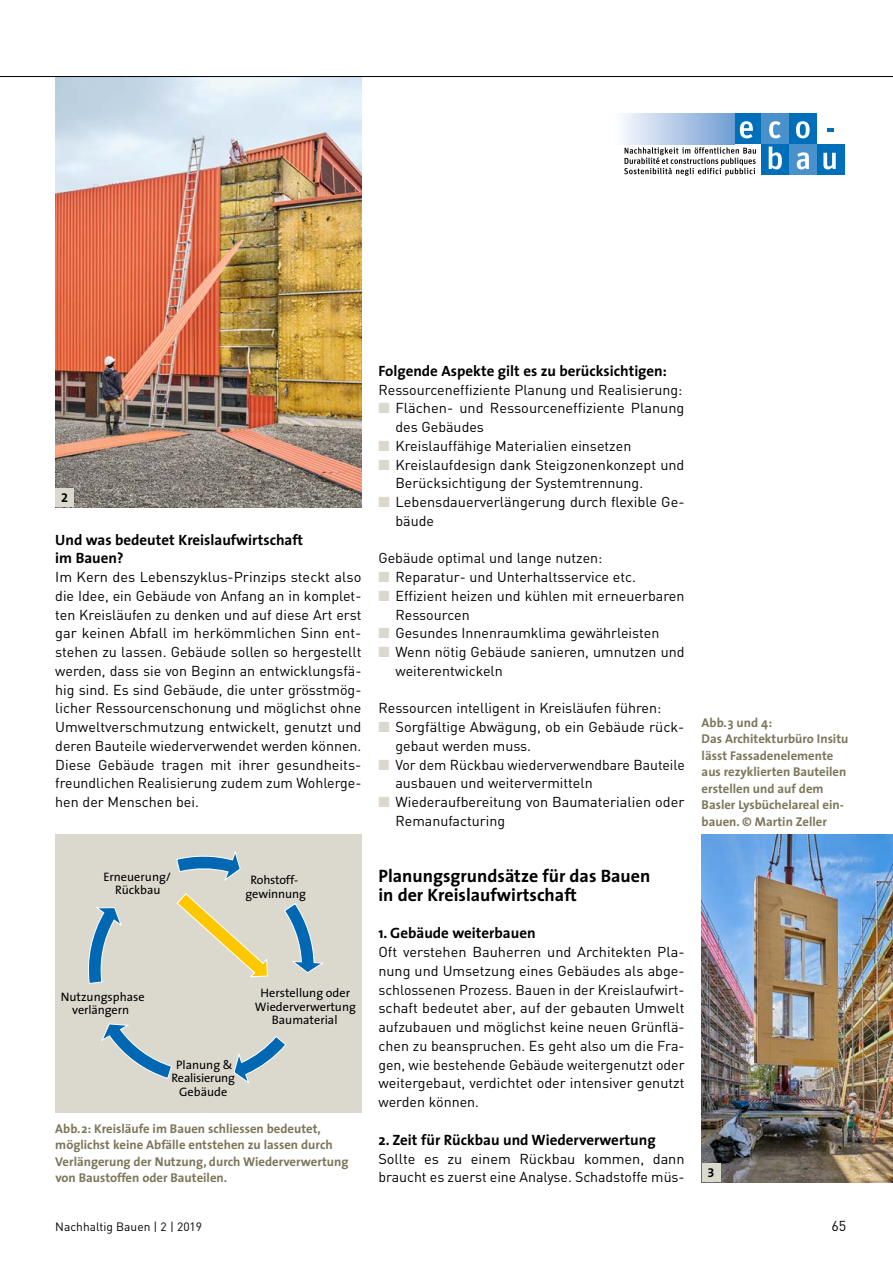
<style>
.page{position:relative;width:893px;height:1263px;background:#fff}
.page>*{position:absolute;margin:0;border:0;box-sizing:border-box;transform-origin:0 0}
.t1{font:700 18px/18.8px "The Sans";color:#000}
.t2{font:700 15px/18.8px "The Sans";color:#000}
.t3{font:14.25px/18.8px "DIN";color:#000}
.t4{font:700 12.75px/16.5px "The Sans";color:#7b765a}
.t5{font:12.75px "The Sans Bold Expert";color:#000}
.t6{font:12.3px/13.5px "The Sans";color:#000;text-align:center}
.t7{font:12px "DIN";color:#000}
.s1{color:#dbd9ce}
</style>
<div class="page">
<img style="left:55px;top:77px;width:306px;height:430px">
<hr style="left:0;top:76px;width:893px;height:1px;background:#000">
<div style="left:761px;top:144px;width:84px;height:30px;background:#006fb9"></div>
<div style="left:789px;top:144px;width:28px;height:30px;background:#4991cb"></div>
<div style="left:733px;top:114px;width:84px;height:30px;background:#006fb9"></div>
<div style="left:761px;top:114px;width:28px;height:30px;background:#4991cb"></div>
<div style="left:613px;top:114px;width:121px;height:30px;background:linear-gradient(to right,#fffeff,#719ed2)"></div>
<svg style="left:740px;top:121px;width:13px;height:17px"></svg>
<svg style="left:769px;top:121px;width:12px;height:17px"></svg>
<svg style="left:796px;top:121px;width:14px;height:17px"></svg>
<svg style="left:827px;top:128px;width:7px;height:3px"></svg>
<svg style="left:769px;top:147px;width:13px;height:22px"></svg>
<svg style="left:797px;top:152px;width:12px;height:17px"></svg>
<svg style="left:823px;top:153px;width:13px;height:16px"></svg>
<svg style="left:624px;top:147px;width:132px;height:29px"></svg>
<div style="left:55px;top:834px;width:306px;height:279px;background:#dbd9ce"></div>
<svg style="left:284px;top:903px;width:40px;height:70px"></svg>
<svg style="left:233px;top:1036px;width:53px;height:47px"></svg>
<svg style="left:101px;top:1023px;width:71px;height:56px"></svg>
<svg style="left:88px;top:907px;width:34px;height:77px"></svg>
<svg style="left:176px;top:851px;width:65px;height:30px"></svg>
<svg style="left:177px;top:893px;width:91px;height:84px"></svg>
<img style="left:702px;top:834px;width:191px;height:348px">
<div style="left:55px;top:488px;width:19px;height:19px;background:#dbd9ce"></div>
<div style="left:702px;top:1163px;width:18px;height:19px;background:#dbd9ce"></div>
<p class="t5" style="left:61px;top:487px;width:9px">2</p>
<p class="t2" style="left:55px;top:530px;width:249px">Und was bedeutet Kreislaufwirtschaft im Bauen?</p>
<p class="t3" style="left:55px;top:567px;width:308px;text-align:justify">Im Kern des Lebenszyklus-Prinzips steckt also die Idee, ein Gebäude von Anfang an in komplet&shy;ten Kreisläufen zu denken und auf diese Art erst gar keinen Abfall im herkömmlichen Sinn ent&shy;stehen zu lassen. Gebäude sollen so hergestellt werden, dass sie von Beginn an entwicklungsfä&shy;hig sind. Es sind Gebäude, die unter grösstmög&shy;licher Ressourcenschonung und möglichst ohne Umweltverschmutzung entwickelt, genutzt und deren Bauteile wiederverwendet werden können.<br>Diese Gebäude tragen mit ihrer gesundheits&shy;freundlichen Realisierung zudem zum Wohlerge&shy;hen der Menschen bei.</p>
<p class="t6" style="left:103px;top:869px;width:69px">Erneuerung/<br>Rückbau</p>
<p class="t6" style="left:246px;top:873px;width:62px">Rohstoff&shy;gewinnung</p>
<p class="t6" style="left:61px;top:989px;width:85px">Nutzungsphase verlängern</p>
<p class="t6" style="left:171px;top:1057px;width:65px">Planung &amp;<br>Realisierung<br>Gebäude</p>
<p class="t6" style="left:255px;top:986px;width:103px">Herstellung oder<br>Wiederverwertung<br>Baumaterial</p>
<p class="t4" style="left:55px;top:1120px;width:295px">Abb.2: Kreisläufe im Bauen schliessen bedeutet, möglichst keine Abfälle entstehen zu lassen durch Verlängerung der Nutzung, durch Wiederverwertung von Baustoffen oder Bauteilen.</p>
<p class="t2" style="left:378px;top:361px;width:290px">Folgende Aspekte gilt es zu berücksichtigen:</p>
<p class="t3" style="left:378px;top:380px;width:306px">Ressourceneffiziente Planung und Realisierung:</p>
<p class="t3" style="left:395px;top:399px;width:290px;text-indent:-17px"><span class="s1">■</span> Flächen- und Ressourceneffiziente Planung des Gebäudes</p>
<p class="t3" style="left:378px;top:436px;width:254px"><span class="s1">■</span> Kreislauffähige Materialien einsetzen</p>
<p class="t3" style="left:395px;top:455px;width:291px;text-indent:-17px"><span class="s1">■</span> Kreislaufdesign dank Steigzonenkonzept und<br>Berücksichtigung der Systemtrennung.</p>
<p class="t3" style="left:395px;top:492px;width:291px;text-indent:-17px"><span class="s1">■</span> Lebensdauerverlängerung durch flexible Ge&shy;bäude</p>
<p class="t3" style="left:378px;top:549px;width:226px">Gebäude optimal und lange nutzen:</p>
<p class="t3" style="left:378px;top:567px;width:259px"><span class="s1">■</span> Reparatur- und Unterhaltsservice etc.</p>
<p class="t3" style="left:395px;top:586px;width:291px;text-indent:-17px"><span class="s1">■</span> Effizient heizen und kühlen mit erneuerbaren<br>Ressourcen</p>
<p class="t3" style="left:378px;top:624px;width:282px"><span class="s1">■</span> Gesundes Innenraumklima gewährleisten</p>
<p class="t3" style="left:395px;top:642px;width:291px;text-indent:-17px"><span class="s1">■</span> Wenn nötig Gebäude sanieren, umnutzen und weiterentwickeln</p>
<p class="t3" style="left:378px;top:699px;width:284px">Ressourcen intelligent in Kreisläufen führen:</p>
<p class="t3" style="left:395px;top:717px;width:291px;text-indent:-17px"><span class="s1">■</span> Sorgfältige Abwägung, ob ein Gebäude rück&shy;gebaut werden muss.</p>
<p class="t3" style="left:395px;top:755px;width:291px;text-indent:-17px"><span class="s1">■</span> Vor dem Rückbau wiederverwendbare Bauteile ausbauen und weitervermitteln</p>
<p class="t3" style="left:395px;top:792px;width:291px;text-indent:-17px"><span class="s1">■</span> Wiederaufbereitung von Baumaterialien oder<br>Remanufacturing</p>
<p class="t1" style="left:378px;top:866px;width:273px">Planungsgrundsätze für das Bauen in der Kreislaufwirtschaft</p>
<p class="t2" style="left:378px;top:924px;width:159px">1. Gebäude weiterbauen</p>
<p class="t3" style="left:378px;top:942px;width:308px;text-align:justify">Oft verstehen Bauherren und Architekten Pla&shy;nung und Umsetzung eines Gebäudes als abge&shy;schlossenen Prozess. Bauen in der Kreislaufwirt&shy;schaft bedeutet aber, auf der gebauten Umwelt aufzubauen und möglichst keine neuen Grünflä&shy;chen zu beanspruchen. Es geht also um die Fra&shy;gen, wie bestehende Gebäude weitergenutzt oder weitergebaut, verdichtet oder intensiver genutzt werden können.</p>
<p class="t2" style="left:378px;top:1130px;width:279px">2. Zeit für Rückbau und Wiederverwertung</p>
<p class="t3" style="left:378px;top:1149px;width:308px">Sollte es zu einem Rückbau kommen, dann braucht es zuerst eine Analyse. Schadstoffe müs-</p>
<p class="t4" style="left:702px;top:714px;width:148px">Abb.3 und 4:<br>Das Architekturbüro Insitu lässt Fassadenelemente aus rezyklierten Bauteilen erstellen und auf dem<br>Basler Lysbüchelareal ein&shy;bauen. © Martin Zeller</p>
<p class="t5" style="left:707px;top:1162px;width:9px">3</p>
<p class="t7" style="left:55px;top:1219px;width:148px">Nachhaltig Bauen | 2 | 2019</p>
<p class="t3" style="left:831px;top:1216px;width:16px">65</p>
</div>
